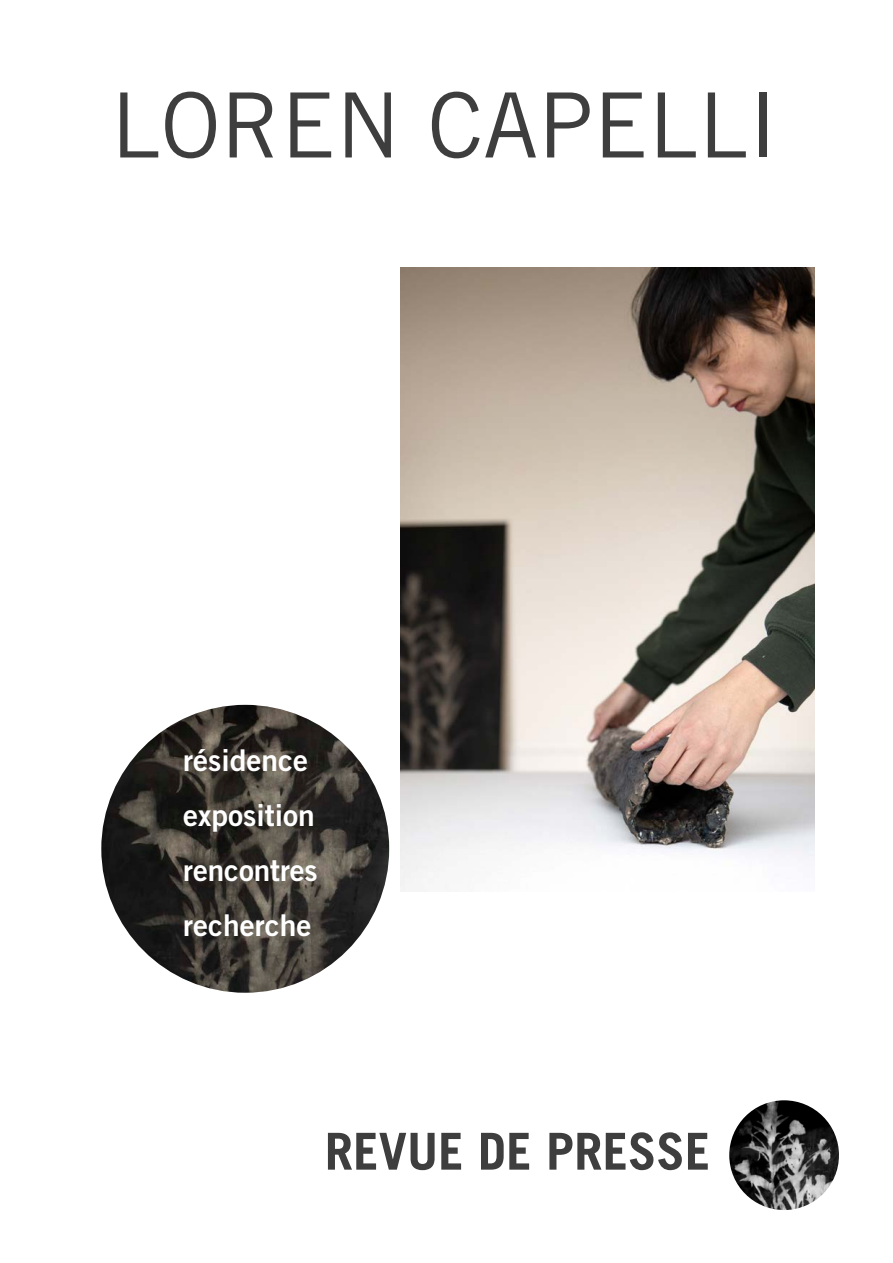
<style>
.page{position:relative;width:893px;height:1263px;background:#fff}
.page>*{position:absolute;margin:0;border:0;box-sizing:border-box;transform-origin:0 0}
.t1{font:90px "Trade Gothic LT Std";color:#3e3e3f}
.t2{font:700 51px "Trade Gothic LT Std";color:#3e3e3f}
.t3{font:30px "Trade Gothic LT Std Bd 2";color:#fff}
</style>
<div class="page">
<img style="left:400px;top:268px;width:414px;height:624px">
<img style="left:729px;top:1100px;width:110px;height:110px;border-radius:55px">
<img style="left:101px;top:705px;width:288px;height:288px;border-radius:144px">
<p class="t1" style="left:111px;top:71px;width:669px">LOREN CAPELLI</p>
<p class="t3" style="left:183px;top:742px;width:127px">résidence</p>
<p class="t3" style="left:183px;top:797px;width:133px">exposition</p>
<p class="t3" style="left:183px;top:852px;width:136px">rencontres</p>
<p class="t3" style="left:183px;top:906px;width:130px">recherche</p>
<p class="t2" style="left:325px;top:1120px;width:387px">REVUE DE PRESSE</p>
</div>
